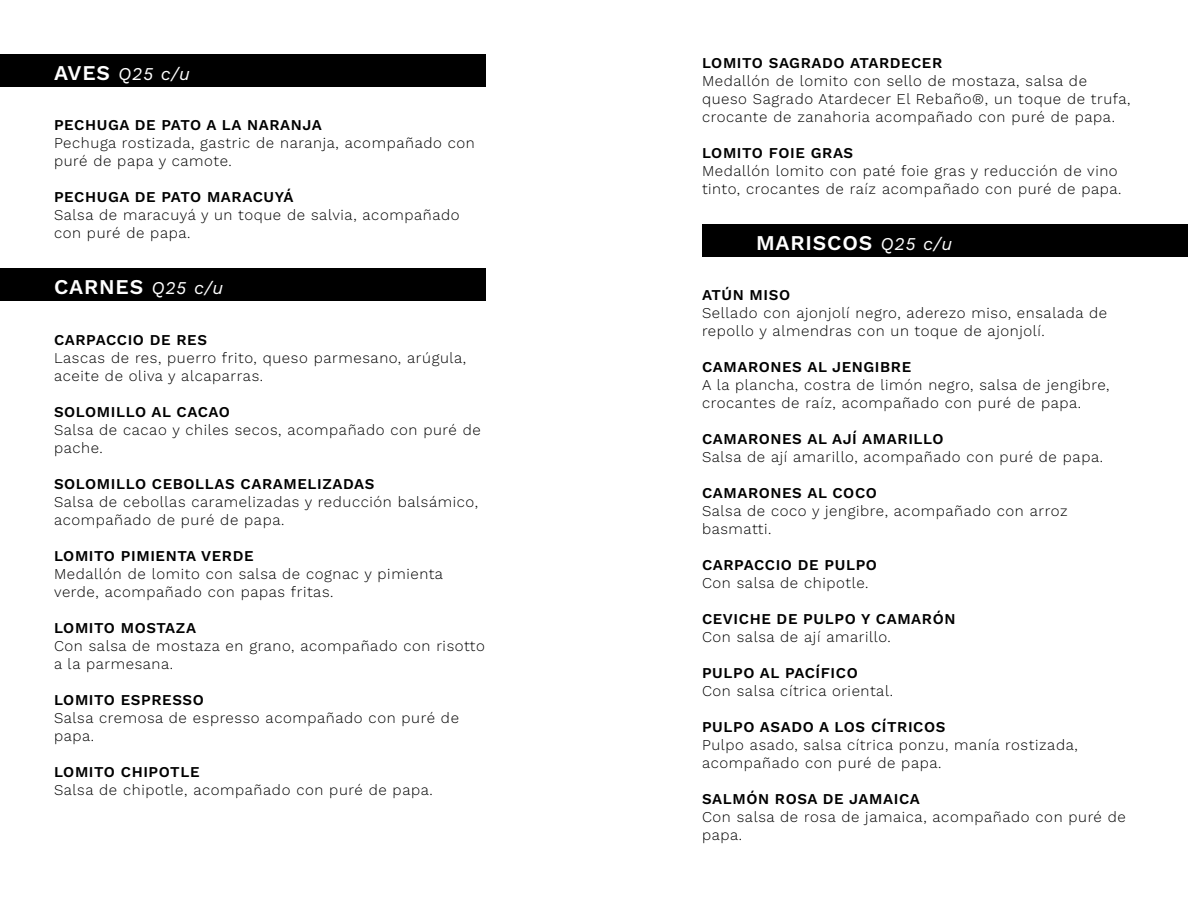
<style>
.page{position:relative;width:1188px;height:918px;background:#fff}
.page>*{position:absolute;margin:0;border:0;box-sizing:border-box;transform-origin:0 0}
.t1{font:600 21px "Work Sans";letter-spacing:.04em;color:#fff}
.t2{font:italic 18px "Work Sans";color:#fff}
.t3{font:300 15px/18px "Work Sans";letter-spacing:.04em;color:#000}
.t4{font:600 15px "Work Sans";letter-spacing:.04em;color:#000}
.s1{font-weight:600;font-style:normal;font-size:21px}
.s2{font-weight:400;font-style:italic;font-size:18px}
</style>
<div class="page">
<div style="left:0;top:54px;width:486px;height:32px;background:#000"></div>
<div style="left:702px;top:224px;width:486px;height:32px;background:#000"></div>
<div style="left:0;top:268px;width:486px;height:33px;background:#000"></div>
<p class="t2" style="left:54px;top:60px;width:137px"><span class="s1">AVES</span> Q25 c/u</p>
<p class="t4" style="left:54px;top:114px;width:269px">PECHUGA DE PATO A LA NARANJA</p>
<p class="t3" style="left:54px;top:134px;width:422px">Pechuga rostizada, gastric de naranja, acompañado con puré de papa y camote.</p>
<p class="t4" style="left:54px;top:186px;width:241px">PECHUGA DE PATO MARACUYÁ</p>
<p class="t3" style="left:54px;top:206px;width:407px">Salsa de maracuyá y un toque de salvia, acompañado con puré de papa.</p>
<h1 class="t1" style="left:54px;top:271px;width:171px">CARNES <span class="s2">Q25 c/u</span></h1>
<p class="t4" style="left:54px;top:328px;width:155px">CARPACCIO DE RES</p>
<p class="t3" style="left:54px;top:348px;width:414px">Lascas de res, puerro frito, queso parmesano, arúgula, aceite de oliva y alcaparras.</p>
<p class="t4" style="left:54px;top:400px;width:178px">SOLOMILLO AL CACAO</p>
<p class="t3" style="left:54px;top:420px;width:428px">Salsa de cacao y chiles secos, acompañado con puré de pache.</p>
<p class="t4" style="left:54px;top:472px;width:322px">SOLOMILLO CEBOLLAS CARAMELIZADAS</p>
<p class="t3" style="left:54px;top:492px;width:426px">Salsa de cebollas caramelizadas y reducción balsámico, acompañado de puré de papa.</p>
<p class="t4" style="left:54px;top:544px;width:201px">LOMITO PIMIENTA VERDE</p>
<p class="t3" style="left:54px;top:564px;width:391px">Medallón de lomito con salsa de cognac y pimienta verde, acompañado con papas fritas.</p>
<p class="t4" style="left:54px;top:616px;width:144px">LOMITO MOSTAZA</p>
<p class="t3" style="left:54px;top:636px;width:432px">Con salsa de mostaza en grano, acompañado con risotto a la parmesana.</p>
<p class="t4" style="left:54px;top:688px;width:152px">LOMITO ESPRESSO</p>
<p class="t3" style="left:54px;top:708px;width:407px">Salsa cremosa de espresso acompañado con puré de papa.</p>
<p class="t4" style="left:54px;top:760px;width:147px">LOMITO CHIPOTLE</p>
<p class="t3" style="left:54px;top:780px;width:380px">Salsa de chipotle, acompañado con puré de papa.</p>
<p class="t4" style="left:702px;top:52px;width:242px">LOMITO SAGRADO ATARDECER</p>
<p class="t3" style="left:702px;top:71px;width:430px">Medallón de lomito con sello de mostaza, salsa de queso Sagrado Atardecer El Rebaño®, un toque de trufa, crocante de zanahoria acompañado con puré de papa.</p>
<p class="t4" style="left:702px;top:142px;width:153px">LOMITO FOIE GRAS</p>
<p class="t3" style="left:702px;top:161px;width:421px">Medallón lomito con paté foie gras y reducción de vino tinto, crocantes de raíz acompañado con puré de papa.</p>
<h1 class="t1" style="left:756px;top:227px;width:198px">MARISCOS <span class="s2">Q25 c/u</span></h1>
<p class="t4" style="left:702px;top:284px;width:90px">ATÚN MISO</p>
<p class="t3" style="left:702px;top:304px;width:407px">Sellado con ajonjolí negro, aderezo miso, ensalada de repollo y almendras con un toque de ajonjolí.</p>
<p class="t4" style="left:702px;top:356px;width:211px">CAMARONES AL JENGIBRE</p>
<p class="t3" style="left:702px;top:376px;width:409px">A la plancha, costra de limón negro, salsa de jengibre, crocantes de raíz, acompañado con puré de papa.</p>
<p class="t4" style="left:702px;top:428px;width:243px">CAMARONES AL AJÍ AMARILLO</p>
<p class="t3" style="left:702px;top:448px;width:403px">Salsa de ají amarillo, acompañado con puré de papa.</p>
<p class="t4" style="left:702px;top:482px;width:176px">CAMARONES AL COCO</p>
<p class="t3" style="left:702px;top:502px;width:367px">Salsa de coco y jengibre, acompañado con arroz basmatti.</p>
<p class="t4" style="left:702px;top:554px;width:177px">CARPACCIO DE PULPO</p>
<p class="t3" style="left:702px;top:574px;width:168px">Con salsa de chipotle.</p>
<p class="t4" style="left:702px;top:608px;width:255px">CEVICHE DE PULPO Y CAMARÓN</p>
<p class="t3" style="left:702px;top:628px;width:190px">Con salsa de ají amarillo.</p>
<p class="t4" style="left:702px;top:662px;width:157px">PULPO AL PACÍFICO</p>
<p class="t3" style="left:702px;top:682px;width:193px">Con salsa cítrica oriental.</p>
<p class="t4" style="left:702px;top:716px;width:245px">PULPO ASADO A LOS CÍTRICOS</p>
<p class="t3" style="left:702px;top:736px;width:377px">Pulpo asado, salsa cítrica ponzu, manía rostizada, acompañado con puré de papa.</p>
<p class="t4" style="left:702px;top:788px;width:219px">SALMÓN ROSA DE JAMAICA</p>
<p class="t3" style="left:702px;top:808px;width:425px">Con salsa de rosa de jamaica, acompañado con puré de papa.</p>
</div>
